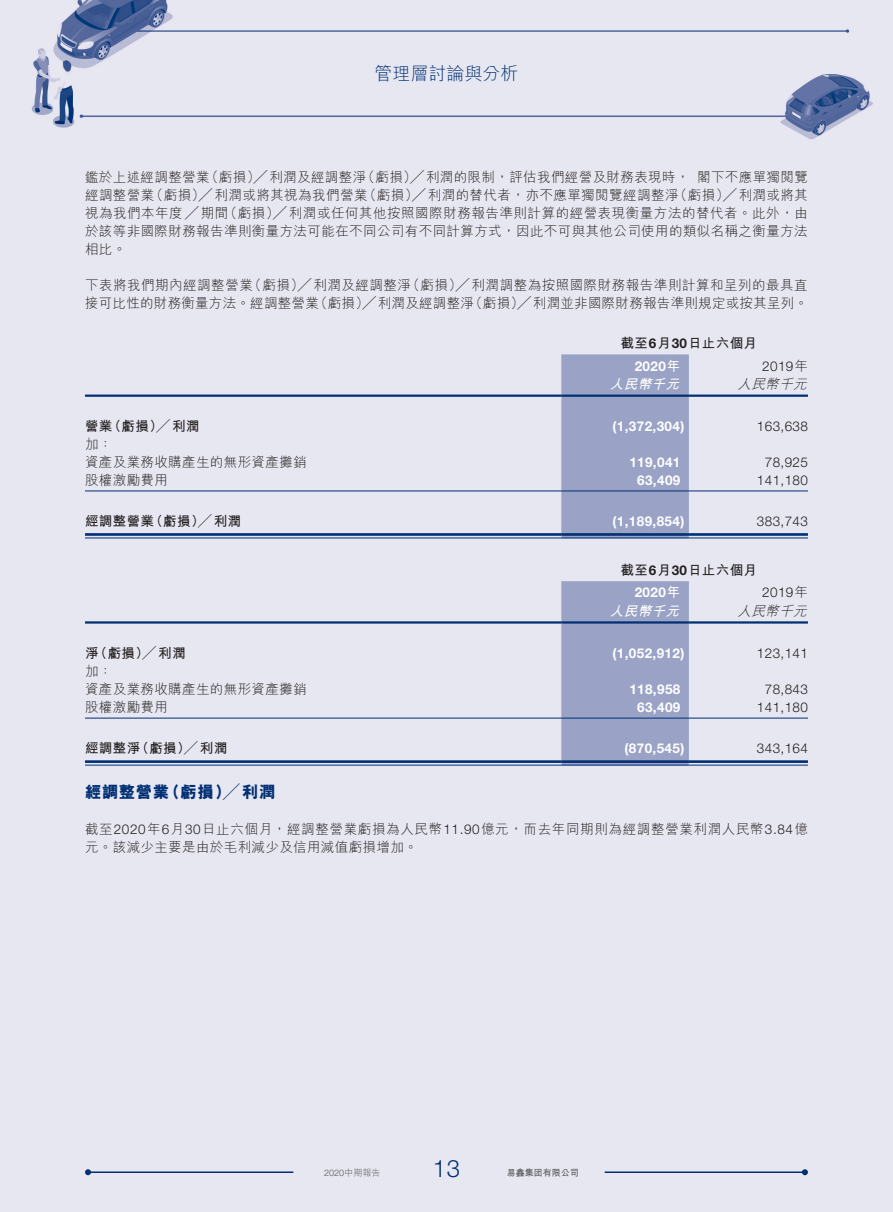
<style>
.page{position:relative;width:893px;height:1212px;background:#e7e7f1}
.page>*{position:absolute;margin:0;border:0;box-sizing:border-box;transform-origin:0 0}
.t1{font:300 24px "Helvetica Neue LT Std";color:#002f73}
.t2{font:300 18px "M Hei HK";color:#002f73}
.t3{font:800 16.5px "M Hei HK";letter-spacing:.03em;color:#002f73}
.t4{font:300 13.5px/18px "M Hei HK";letter-spacing:.03em;color:#231f20}
.t5{font:300 13.5px/18px "M Hei HK";letter-spacing:.05em;color:#231f20}
.t6{font:700 13.5px "Helvetica Neue LT Std";letter-spacing:.03em;color:#fff}
.t7{font:300 13.5px "Helvetica Neue LT Std";letter-spacing:.03em;color:#231f20}
.t8{font:700 13.5px "M Hei HK";letter-spacing:.03em;color:#231f20}
.t9{font:italic 700 13.5px "M Hei HK";color:#fff}
.t10{font:italic 300 13.5px "M Hei HK";color:#231f20}
.t11{font:300 9px "Helvetica Neue LT Std";color:#57585a}
.t12{font:700 9px "M Hei HK";color:#57585a}
.s1{font-family:"Helvetica Neue LT Std"}
.s2{font-family:"M Hei HK"}
</style>
<div class="page">
<img style="left:32px;top:0;width:841px;height:140px">
<hr style="left:605px;top:1171px;width:200px;height:2px;background:#002f73">
<svg style="left:802px;top:1169px;width:6px;height:6px"></svg>
<hr style="left:88px;top:1171px;width:205px;height:2px;background:#002f73">
<svg style="left:85px;top:1169px;width:6px;height:6px"></svg>
<div style="left:561px;top:354px;width:128px;height:183px;background:#9aa3c6"></div>
<hr style="left:85px;top:394px;width:476px;height:3px;background:#002f73">
<hr style="left:561px;top:394px;width:128px;height:3px;background:#002f73">
<hr style="left:689px;top:394px;width:119px;height:3px;background:#002f73">
<hr style="left:85px;top:491px;width:476px;height:1px;background:#002f73">
<hr style="left:561px;top:491px;width:128px;height:1px;background:#002f73">
<hr style="left:689px;top:491px;width:119px;height:1px;background:#002f73">
<hr style="left:85px;top:533px;width:476px;height:3px;background:#002f73">
<hr style="left:85px;top:537px;width:476px;height:1px;background:#002f73">
<hr style="left:561px;top:533px;width:128px;height:3px;background:#002f73">
<hr style="left:561px;top:537px;width:128px;height:1px;background:#002f73">
<hr style="left:689px;top:533px;width:119px;height:3px;background:#002f73">
<hr style="left:689px;top:537px;width:119px;height:1px;background:#002f73">
<div style="left:561px;top:581px;width:128px;height:184px;background:#9aa3c6"></div>
<hr style="left:85px;top:621px;width:476px;height:3px;background:#002f73">
<hr style="left:561px;top:621px;width:128px;height:3px;background:#002f73">
<hr style="left:689px;top:621px;width:119px;height:3px;background:#002f73">
<hr style="left:85px;top:718px;width:476px;height:1px;background:#002f73">
<hr style="left:561px;top:718px;width:128px;height:1px;background:#002f73">
<hr style="left:689px;top:718px;width:119px;height:1px;background:#002f73">
<hr style="left:85px;top:760px;width:476px;height:3px;background:#002f73">
<hr style="left:85px;top:765px;width:476px;height:1px;background:#002f73">
<hr style="left:561px;top:760px;width:128px;height:3px;background:#002f73">
<hr style="left:561px;top:765px;width:128px;height:1px;background:#002f73">
<hr style="left:689px;top:760px;width:119px;height:3px;background:#002f73">
<hr style="left:689px;top:765px;width:119px;height:1px;background:#002f73">
<h2 class="t2" style="left:374px;top:65px;width:146px">管理層討論與分析</h2>
<p class="t4" style="left:85px;top:168px;width:724px;text-align:justify">鑑於上述經調整營業（虧損）╱利潤及經調整淨（虧損）╱利潤的限制，評估我們經營及財務表現時，閣下不應單獨閱覽經調整營業（虧損）╱利潤或將其視為我們營業（虧損）╱利潤的替代者，亦不應單獨閱覽經調整淨（虧損）╱利潤或將其視為我們本年度╱期間（虧損）╱利潤或任何其他按照國際財務報告準則計算的經營表現衡量方法的替代者。此外，由於該等非國際財務報告準則衡量方法可能在不同公司有不同計算方式，因此不可與其他公司使用的類似名稱之衡量方法相比。</p>
<p class="t4" style="left:85px;top:276px;width:725px">下表將我們期內經調整營業（虧損）╱利潤及經調整淨（虧損）╱利潤調整為按照國際財務報告準則計算和呈列的最具直接可比性的財務衡量方法。經調整營業（虧損）╱利潤及經調整淨（虧損）╱利潤並非國際財務報告準則規定或按其呈列。</p>
<p class="t8" style="left:621px;top:334px;width:138px">截至<span class="s1">6</span>月<span class="s1">30</span>日止六個月</p>
<p class="t6" style="left:635px;top:357px;width:47px">2020<span class="s2">年</span></p>
<p class="t7" style="left:762px;top:358px;width:47px">2019<span class="s2">年</span></p>
<p class="t9" style="left:610px;top:374px;width:75px">人民幣千元</p>
<p class="t10" style="left:737px;top:377px;width:74px">人民幣千元</p>
<p class="t8" style="left:85px;top:416px;width:116px">營業（虧損）╱利潤</p>
<p class="t6" style="left:613px;top:418px;width:73px">(1,372,304)</p>
<p class="t7" style="left:757px;top:418px;width:53px">163,638</p>
<p class="t4" style="left:85px;top:435px;width:223px">加：<br>資產及業務收購產生的無形資產攤銷</p>
<p class="t6" style="left:629px;top:454px;width:53px">119,041</p>
<p class="t7" style="left:765px;top:454px;width:45px">78,925</p>
<p class="t4" style="left:85px;top:471px;width:84px">股權激勵費用</p>
<p class="t6" style="left:637px;top:472px;width:45px">63,409</p>
<p class="t7" style="left:757px;top:472px;width:53px">141,180</p>
<p class="t8" style="left:85px;top:511px;width:158px">經調整營業（虧損）╱利潤</p>
<p class="t6" style="left:613px;top:512px;width:73px">(1,189,854)</p>
<p class="t7" style="left:757px;top:512px;width:53px">383,743</p>
<p class="t8" style="left:621px;top:560px;width:138px">截至<span class="s1">6</span>月<span class="s1">30</span>日止六個月</p>
<p class="t6" style="left:635px;top:584px;width:47px">2020<span class="s2">年</span></p>
<p class="t7" style="left:762px;top:584px;width:47px">2019<span class="s2">年</span></p>
<p class="t9" style="left:610px;top:601px;width:75px">人民幣千元</p>
<p class="t10" style="left:737px;top:604px;width:74px">人民幣千元</p>
<p class="t8" style="left:85px;top:643px;width:102px">淨（虧損）╱利潤</p>
<p class="t6" style="left:613px;top:645px;width:73px">(1,052,912)</p>
<p class="t7" style="left:757px;top:645px;width:53px">123,141</p>
<p class="t4" style="left:85px;top:662px;width:223px">加：<br>資產及業務收購產生的無形資產攤銷</p>
<p class="t6" style="left:629px;top:681px;width:53px">118,958</p>
<p class="t7" style="left:765px;top:681px;width:45px">78,843</p>
<p class="t4" style="left:85px;top:698px;width:84px">股權激勵費用</p>
<p class="t6" style="left:637px;top:699px;width:45px">63,409</p>
<p class="t7" style="left:757px;top:699px;width:53px">141,180</p>
<p class="t8" style="left:85px;top:738px;width:144px">經調整淨（虧損）╱利潤</p>
<p class="t6" style="left:625px;top:739px;width:61px">(870,545)</p>
<p class="t7" style="left:757px;top:740px;width:53px">343,164</p>
<p class="t3" style="left:85px;top:784px;width:192px">經調整營業（虧損）╱利潤</p>
<p class="t5" style="left:85px;top:820px;width:724px">截至<span class="s1">2020</span>年<span class="s1">6</span>月<span class="s1">30</span>日止六個月，經調整營業虧損為人民幣<span class="s1">11.90</span>億元，而去年同期則為經調整營業利潤人民幣<span class="s1">3.84</span>億元。該減少主要是由於毛利減少及信用減值虧損增加。</p>
<p class="t11" style="left:324px;top:1167px;width:58px">2020<span class="s2">中期報告</span></p>
<h1 class="t1" style="left:433px;top:1153px;width:29px">13</h1>
<p class="t12" style="left:507px;top:1166px;width:73px">易鑫集团有限公司</p>
</div>
